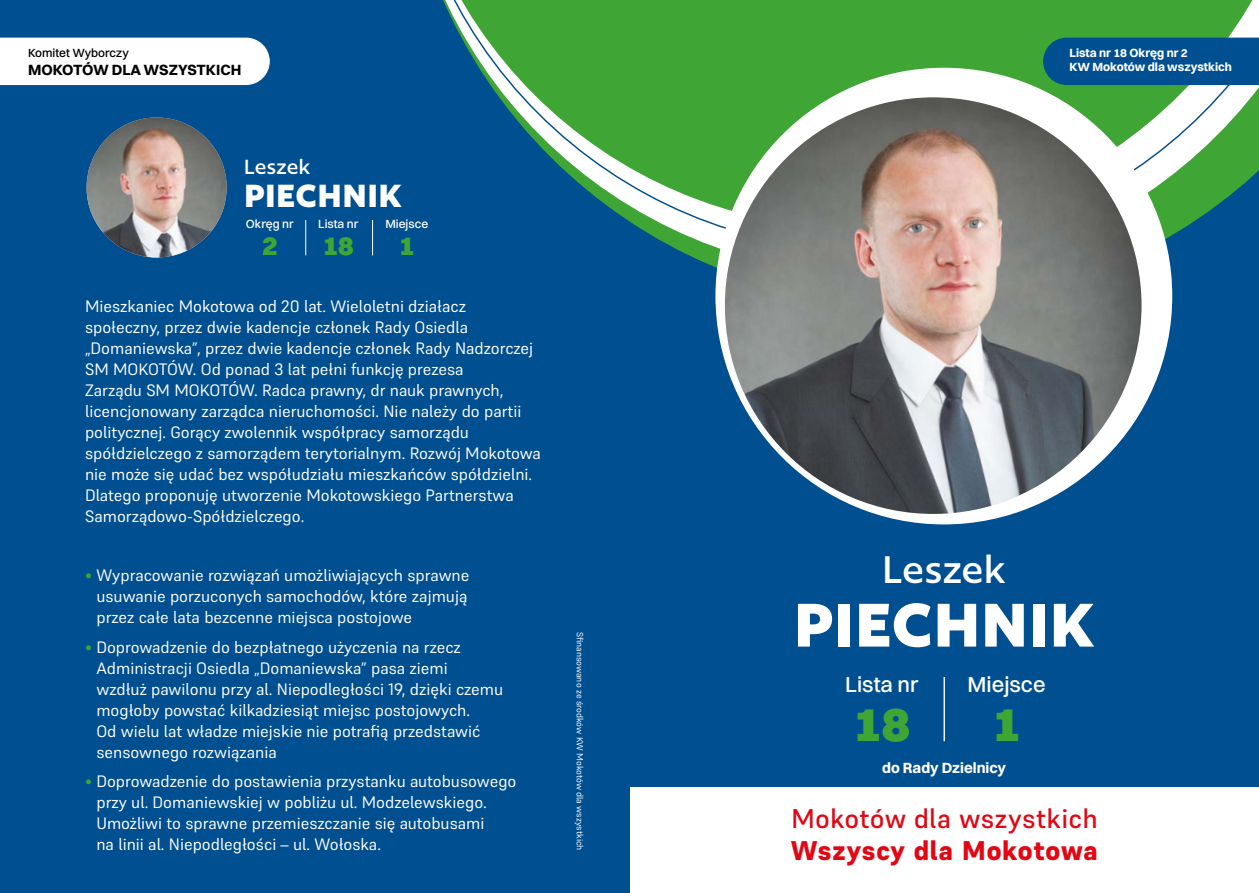
<style>
.page{position:relative;width:1259px;height:893px;background:#fff}
.page>*{position:absolute;margin:0;border:0;box-sizing:border-box;transform-origin:0 0}
.t1{font:700 72px "Author";letter-spacing:.025em;color:#fff}
.t2{font:900 49.2px "Switzer";color:#3fa535}
.t3{font:500 45px "Author";letter-spacing:.01em;color:#fff}
.t4{font:700 37.5px "Author";letter-spacing:.03em;color:#fff}
.t5{font:500 27px "Supreme";letter-spacing:.005em;color:#e30613}
.t6{font:800 27px "Supreme";color:#e30613}
.t7{font:900 27px "Switzer";color:#3fa535}
.t8{font:500 24px "Author";letter-spacing:.015em;color:#fff}
.t9{font:500 21.9px "Switzer";color:#fff}
.t10{font:16.5px/21px "Supreme";color:#fff}
.t11{font:700 15px "Switzer";color:#000}
.t12{font:700 15px "Switzer";color:#fff}
.t13{font:700 12px/14.4px "Switzer";color:#fff}
.t14{font:500 12px "Switzer";color:#fff}
.t15{font:500 12px "Switzer";color:#000}
.t16{font:9px "Supreme";color:#fff}
.s1{font-weight:700;color:#3fa535}
</style>
<div class="page">
<div style="left:0;top:0;width:629px;height:893px;background:#004f91"></div>
<div style="left:606px;top:0;width:653px;height:786px;background:#004f91"></div>
<img style="left:87px;top:117px;width:140px;height:141px;border-radius:70px">
<svg style="left:443px;top:0;width:816px;height:252px"></svg>
<div style="left:715px;top:68px;width:457px;height:456px;background:#fff;border-radius:50%"></div>
<img style="left:725px;top:97px;width:416px;height:417px;border-radius:208px">
<svg style="left:1043px;top:38px;width:216px;height:47px"></svg>
<div style="left:0;top:38px;width:270px;height:47px;background:#fff"></div>
<hr style="left:305px;top:220px;width:1px;height:35px;background:#fff">
<hr style="left:372px;top:220px;width:1px;height:35px;background:#fff">
<hr style="left:943px;top:677px;width:2px;height:64px;background:#fff">
<p class="t15" style="left:28px;top:45px;width:102px">Komitet Wyborczy</p>
<p class="t11" style="left:28px;top:60px;width:215px">MOKOTÓW DLA WSZYSTKICH</p>
<h3 class="t8" style="left:244px;top:155px;width:68px">Leszek</h3>
<h3 class="t4" style="left:244px;top:176px;width:159px">PIECHNIK</h3>
<p class="t14" style="left:246px;top:217px;width:49px">Okręg nr</p>
<p class="t14" style="left:318px;top:217px;width:42px">Lista nr</p>
<p class="t14" style="left:385px;top:217px;width:44px">Miejsce</p>
<h3 class="t7" style="left:262px;top:229px;width:17px">2</h3>
<h3 class="t7" style="left:323px;top:229px;width:33px">18</h3>
<h3 class="t7" style="left:399px;top:229px;width:17px">1</h3>
<p class="t10" style="left:85px;top:296px;width:457px">Mieszkaniec Mokotowa od 20 lat. Wieloletni działacz społeczny, przez dwie kadencje członek Rady Osiedla „Domaniewska”, przez dwie kadencje członek Rady Nadzorczej SM MOKOTÓW. Od ponad 3 lat pełni funkcję prezesa<br>Zarządu SM MOKOTÓW. Radca prawny, dr nauk prawnych, licencjonowany zarządca nieruchomości. Nie należy do partii politycznej. Gorący zwolennik współpracy samorządu spółdzielczego z samorządem terytorialnym. Rozwój Mokotowa nie może się udać bez współudziału mieszkańców spółdzielni.<br>Dlatego proponuję utworzenie Mokotowskiego Partnerstwa Samorządowo-Spółdzielczego.</p>
<p class="t10" style="left:96px;top:565px;width:374px;text-indent:-11px"><span class="s1">•</span> Wypracowanie rozwiązań umożliwiających sprawne usuwanie porzuconych samochodów, które zajmują przez całe lata bezcenne miejsca postojowe</p>
<p class="t10" style="left:96px;top:636px;width:408px;text-indent:-11px"><span class="s1">•</span> Doprowadzenie do bezpłatnego użyczenia na rzecz Administracji Osiedla „Domaniewska” pasa ziemi<br>wzdłuż pawilonu przy al. Niepodległości 19, dzięki czemu mogłoby powstać kilkadziesiąt miejsc postojowych.<br>Od wielu lat władze miejskie nie potrafią przedstawić sensownego rozwiązania</p>
<p class="t10" style="left:96px;top:771px;width:421px;text-indent:-11px"><span class="s1">•</span> Doprowadzenie do postawienia przystanku autobusowego przy ul. Domaniewskiej w pobliżu ul. Modzelewskiego.<br>Umożliwi to sprawne przemieszczanie się autobusami<br>na linii al. Niepodległości – ul. Wołoska.</p>
<p class="t16" style="left:585px;top:632px;width:220px;rotate:90deg">Sfinansowano ze środków KW Mokotów dla wszystkich</p>
<p class="t13" style="left:1069px;top:45px;width:164px">Lista nr 18 Okręg nr 2<br>KW Mokotów dla wszystkich</p>
<h3 class="t3" style="left:882px;top:546px;width:125px">Leszek</h3>
<h1 class="t1" style="left:794px;top:587px;width:302px">PIECHNIK</h1>
<h3 class="t9" style="left:845px;top:671px;width:75px">Lista nr</h3>
<h3 class="t9" style="left:967px;top:671px;width:80px">Miejsce</h3>
<h2 class="t2" style="left:853px;top:693px;width:58px">18</h2>
<h2 class="t2" style="left:992px;top:693px;width:30px">1</h2>
<p class="t12" style="left:882px;top:758px;width:125px">do Rady Dzielnicy</p>
<h3 class="t5" style="left:791px;top:802px;width:308px">Mokotów dla wszystkich</h3>
<h3 class="t6" style="left:791px;top:834px;width:308px">Wszyscy dla Mokotowa</h3>
</div>
